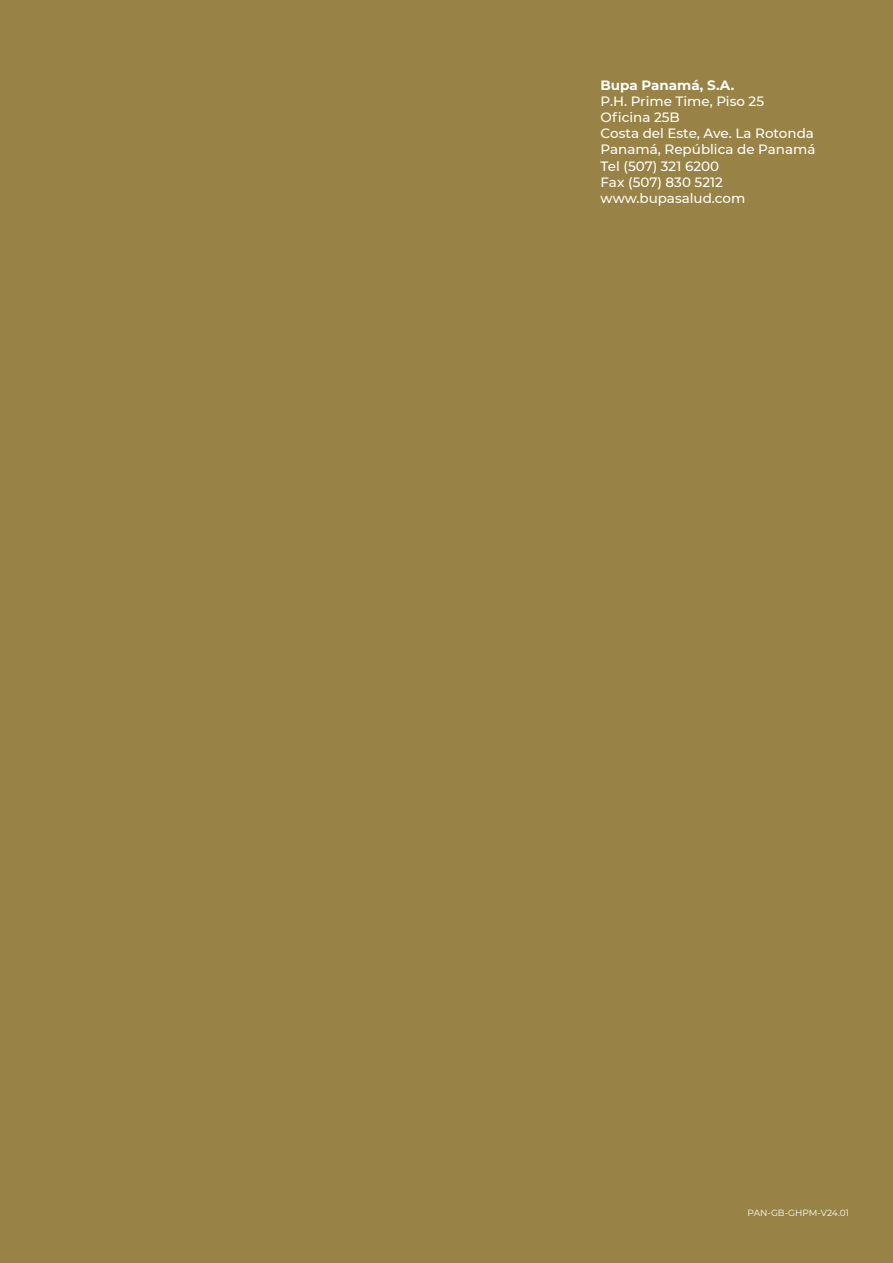
<style>
.page{position:relative;width:893px;height:1263px;background:#998245}
.page>*{position:absolute;margin:0;border:0;box-sizing:border-box;transform-origin:0 0}
.t1{font:500 13.5px/16.2px "Montserrat";color:#fff}
.t2{font:700 13.5px "Montserrat";color:#fff}
.t3{font:9px "Montserrat";color:#fff}
</style>
<div class="page">
<p class="t2" style="left:601px;top:75px;width:135px">Bupa Panamá, S.A.</p>
<p class="t1" style="left:601px;top:92px;width:216px">P.H. Prime Time, Piso 25<br>Oficina 25B<br>Costa del Este, Ave. La Rotonda<br>Panamá, República de Panamá<br>Tel (507) 321 6200<br>Fax (507) 830 5212 www.bupasalud.com</p>
<p class="t3" style="left:748px;top:1207px;width:103px">PAN-GB-GHPM-V24.01</p>
</div>
